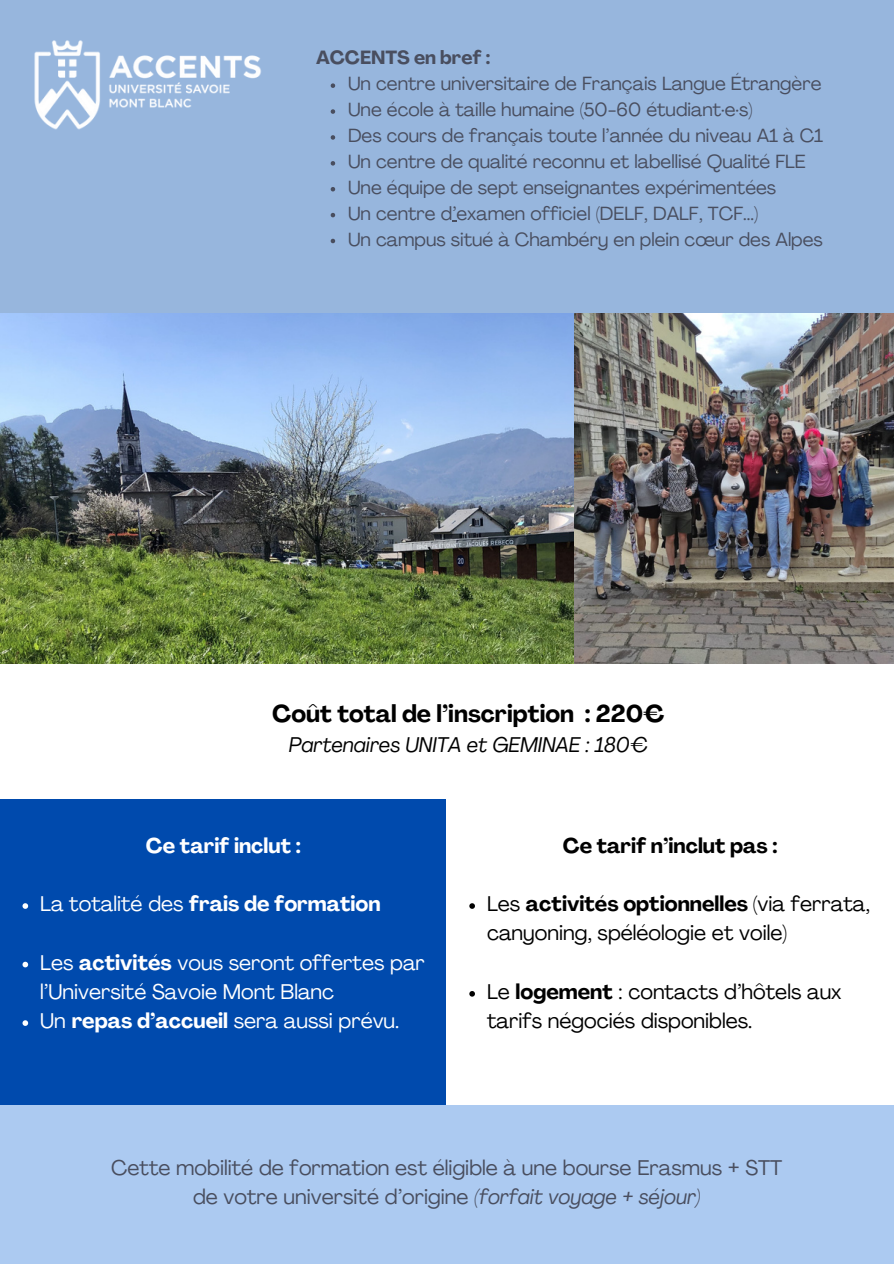
<style>
.page{position:relative;width:894px;height:1264px;background:#fff}
.page>*{position:absolute;margin:0;border:0;box-sizing:border-box;transform-origin:0 0}
.t1{font:700 24px "Agrandir";color:#000}
.t2{font:21px/29.2px "Agrandir";color:#000}
.t3{font:21px/29.2px "Agrandir";color:#494e5f;text-align:center}
.t4{font:21px/29.2px "Agrandir";color:#fff}
.t5{font:700 21px "Agrandir";color:#fff}
.t6{font:italic 21px "Agrandir";color:#000}
.t7{font:700 21px "Agrandir";color:#000}
.t8{font:18.75px "Agrandir";color:#494e5f}
.t9{font:700 18.75px "Agrandir";color:#494e5f}
.s1{font-weight:400}
.s2{font-weight:700}
.s3{font-style:italic}
</style>
<div class="page">
<div style="left:0;top:0;width:893px;height:314px;background:#97b6dd"></div>
<img style="left:34px;top:40px;width:227px;height:90px">
<div style="left:0;top:799px;width:446px;height:305px;background:#004aad"></div>
<svg style="left:22px;top:903px;width:6px;height:5px"></svg>
<svg style="left:22px;top:961px;width:6px;height:6px"></svg>
<svg style="left:22px;top:1020px;width:6px;height:5px"></svg>
<svg style="left:469px;top:903px;width:6px;height:5px"></svg>
<svg style="left:469px;top:991px;width:6px;height:5px"></svg>
<div style="left:0;top:1104px;width:893px;height:159px;background:#accaf1"></div>
<img style="left:0;top:314px;width:893px;height:349px">
<svg style="left:330px;top:83px;width:5px;height:5px"></svg>
<svg style="left:330px;top:109px;width:5px;height:5px"></svg>
<svg style="left:330px;top:135px;width:5px;height:5px"></svg>
<svg style="left:330px;top:161px;width:5px;height:5px"></svg>
<svg style="left:330px;top:187px;width:5px;height:4px"></svg>
<svg style="left:330px;top:213px;width:5px;height:4px"></svg>
<svg style="left:330px;top:239px;width:5px;height:4px"></svg>
<h2 class="t9" style="left:316px;top:50px;width:176px">ACCENTS en bref :</h2>
<h1 class="t8" style="left:348px;top:76px;width:475px">Un centre universitaire de Français Langue Étrangère</h1>
<p class="t8" style="left:348px;top:102px;width:406px">Une école à taille humaine (50-60 étudiant·e·s)</p>
<p class="t8" style="left:348px;top:128px;width:476px">Des cours de français toute l’année du niveau A1 à C1</p>
<p class="t8" style="left:348px;top:154px;width:459px">Un centre de qualité reconnu et labellisé Qualité FLE</p>
<h1 class="t8" style="left:348px;top:180px;width:429px">Une équipe de sept enseignantes expérimentées</h1>
<p class="t8" style="left:348px;top:205px;width:411px">Un centre d’examen officiel (DELF, DALF, TCF...)</p>
<p class="t8" style="left:348px;top:231px;width:476px">Un campus situé à Chambéry en plein cœur des Alpes</p>
<h2 class="t1" style="left:272px;top:703px;width:394px">Coût total de l’inscription : 220€</h2>
<h2 class="t6" style="left:289px;top:736px;width:360px">Partenaires UNITA et GEMINAE : 180€</h2>
<h3 class="t5" style="left:146px;top:836px;width:156px">Ce tarif inclut :</h3>
<p class="t5" style="left:40px;top:895px;width:342px"><span class="s1">La totalité des</span> frais de formation</p>
<p class="t4" style="left:40px;top:949px;width:386px">Les <span class="s2">activités</span> vous seront offertes par l’Université Savoie Mont Blanc</p>
<p class="t4" style="left:40px;top:1008px;width:360px">Un <span class="s2">repas d’accueil</span> sera aussi prévu.</p>
<p class="t7" style="left:562px;top:836px;width:216px">Ce tarif n’inclut pas :</p>
<p class="t2" style="left:487px;top:891px;width:384px">Les <span class="s2">activités optionnelles</span> (via ferrata, canyoning, spéléologie et voile)</p>
<p class="t2" style="left:487px;top:979px;width:356px">Le <span class="s2">logement</span> : contacts d’hôtels aux tarifs négociés disponibles.</p>
<p class="t3" style="left:111px;top:1154px;width:672px">Cette mobilité de formation est éligible à une bourse Erasmus + STT de votre université d’origine <span class="s3">(forfait voyage + séjour)</span></p>
</div>
